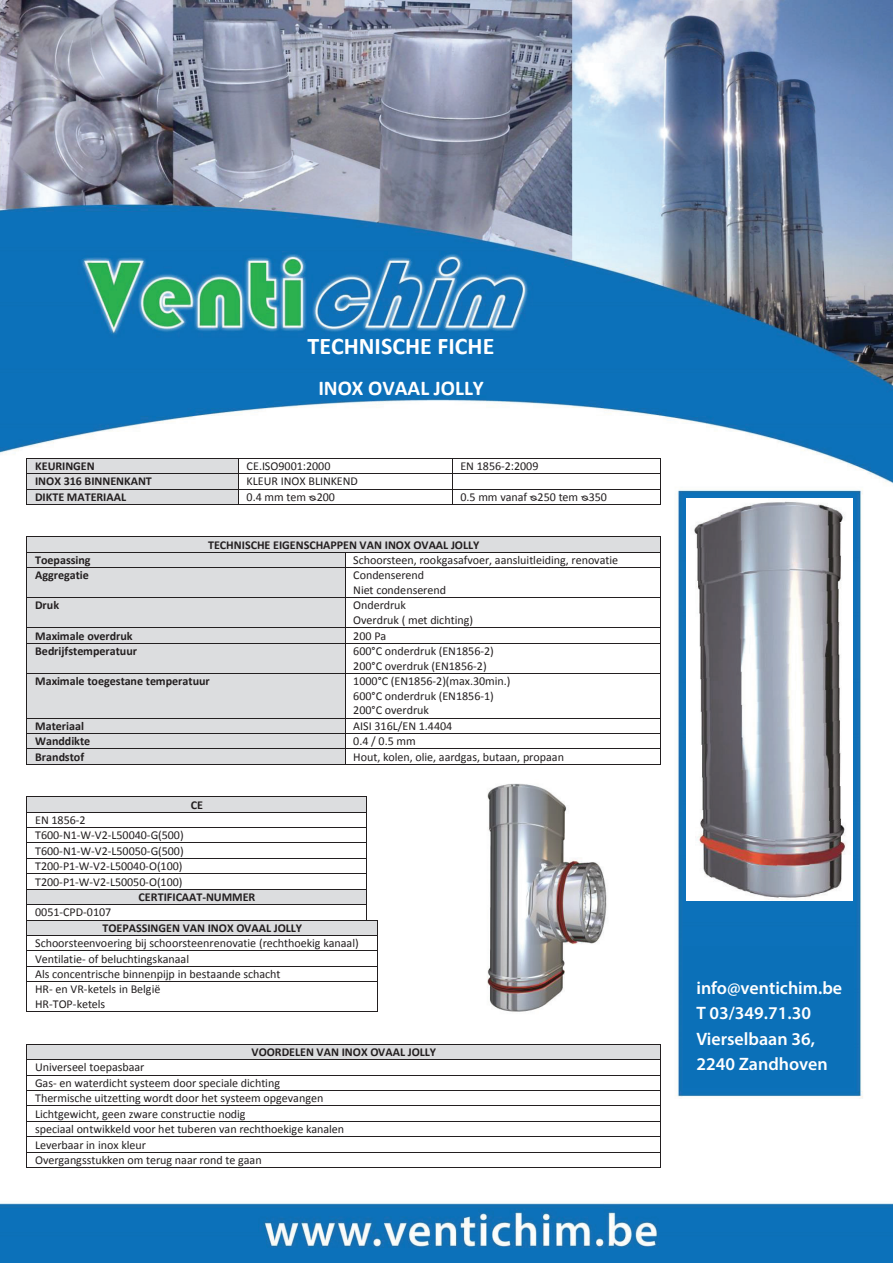
<style>
.page{position:relative;width:893px;height:1263px;background:#fff}
.page>*{position:absolute;margin:0;border:0;box-sizing:border-box;transform-origin:0 0}
.t1{font:700 24px "Calibri";color:#fff}
.t2{font:700 21px "Calibri";color:#fff}
.t3{font:600 18px/25.5px "Myriad Pro";color:#fff}
.t4{font:12px/15.5px "Calibri";letter-spacing:-.005em;color:#231f20}
.t5{font:700 12px "Calibri";color:#231f20}
</style>
<div class="page">
<img style="left:0;top:0;width:893px;height:1263px">
<div style="left:16px;top:452px;width:656px;height:735px;background:#fff"></div>
<div style="left:27px;top:459px;width:211px;height:14px;background:#dcdddf"></div>
<hr style="left:27px;top:458px;width:211px;height:1px;background:#231f20">
<hr style="left:239px;top:458px;width:213px;height:1px;background:#231f20">
<hr style="left:452px;top:458px;width:208px;height:1px;background:#231f20">
<div style="left:27px;top:474px;width:211px;height:15px;background:#dcdddf"></div>
<hr style="left:27px;top:473px;width:211px;height:1px;background:#231f20">
<hr style="left:239px;top:473px;width:213px;height:1px;background:#231f20">
<hr style="left:452px;top:473px;width:208px;height:1px;background:#231f20">
<div style="left:27px;top:489px;width:211px;height:15px;background:#dcdddf"></div>
<hr style="left:27px;top:489px;width:211px;height:1px;background:#231f20">
<hr style="left:239px;top:489px;width:213px;height:1px;background:#231f20">
<hr style="left:452px;top:489px;width:208px;height:1px;background:#231f20">
<svg style="left:26px;top:458px;width:1px;height:47px"></svg>
<hr style="left:27px;top:504px;width:211px;height:1px;background:#231f20">
<svg style="left:238px;top:458px;width:1px;height:47px"></svg>
<hr style="left:239px;top:504px;width:213px;height:1px;background:#231f20">
<svg style="left:452px;top:459px;width:1px;height:45px"></svg>
<hr style="left:452px;top:504px;width:208px;height:1px;background:#231f20">
<svg style="left:660px;top:458px;width:1px;height:47px"></svg>
<div style="left:27px;top:537px;width:633px;height:15px;background:#dcdddf"></div>
<hr style="left:27px;top:536px;width:633px;height:1px;background:#231f20">
<div style="left:27px;top:553px;width:318px;height:14px;background:#dcdddf"></div>
<hr style="left:27px;top:552px;width:318px;height:1px;background:#231f20">
<hr style="left:345px;top:552px;width:315px;height:1px;background:#231f20">
<div style="left:27px;top:568px;width:318px;height:29px;background:#dcdddf"></div>
<hr style="left:27px;top:567px;width:318px;height:1px;background:#231f20">
<hr style="left:345px;top:567px;width:315px;height:1px;background:#231f20">
<div style="left:27px;top:598px;width:318px;height:29px;background:#dcdddf"></div>
<hr style="left:27px;top:597px;width:318px;height:1px;background:#231f20">
<hr style="left:345px;top:597px;width:315px;height:1px;background:#231f20">
<div style="left:27px;top:628px;width:318px;height:15px;background:#dcdddf"></div>
<hr style="left:27px;top:627px;width:318px;height:1px;background:#231f20">
<hr style="left:345px;top:627px;width:315px;height:1px;background:#231f20">
<div style="left:27px;top:644px;width:318px;height:29px;background:#dcdddf"></div>
<hr style="left:27px;top:643px;width:318px;height:1px;background:#231f20">
<hr style="left:345px;top:643px;width:315px;height:1px;background:#231f20">
<div style="left:27px;top:674px;width:318px;height:44px;background:#dcdddf"></div>
<svg style="left:26px;top:536px;width:1px;height:138px"></svg>
<hr style="left:27px;top:673px;width:318px;height:1px;background:#231f20">
<svg style="left:345px;top:553px;width:1px;height:120px"></svg>
<hr style="left:345px;top:673px;width:315px;height:1px;background:#231f20">
<svg style="left:660px;top:536px;width:1px;height:138px"></svg>
<hr style="left:26px;top:674px;width:1px;height:44px;background:#231f20">
<hr style="left:345px;top:674px;width:1px;height:44px;background:#231f20">
<hr style="left:660px;top:674px;width:1px;height:44px;background:#231f20">
<div style="left:27px;top:718px;width:318px;height:15px;background:#dcdddf"></div>
<hr style="left:27px;top:718px;width:318px;height:1px;background:#231f20">
<hr style="left:345px;top:718px;width:315px;height:1px;background:#231f20">
<div style="left:27px;top:734px;width:318px;height:14px;background:#dcdddf"></div>
<hr style="left:27px;top:733px;width:318px;height:1px;background:#231f20">
<hr style="left:345px;top:733px;width:315px;height:1px;background:#231f20">
<div style="left:27px;top:749px;width:318px;height:15px;background:#dcdddf"></div>
<hr style="left:27px;top:748px;width:318px;height:1px;background:#231f20">
<hr style="left:345px;top:748px;width:315px;height:1px;background:#231f20">
<svg style="left:26px;top:718px;width:1px;height:47px"></svg>
<hr style="left:27px;top:764px;width:318px;height:1px;background:#231f20">
<svg style="left:345px;top:719px;width:1px;height:45px"></svg>
<hr style="left:345px;top:764px;width:315px;height:1px;background:#231f20">
<svg style="left:660px;top:718px;width:1px;height:47px"></svg>
<div style="left:27px;top:797px;width:339px;height:15px;background:#dcdddf"></div>
<hr style="left:27px;top:796px;width:339px;height:1px;background:#231f20">
<hr style="left:27px;top:812px;width:339px;height:1px;background:#231f20">
<hr style="left:27px;top:827px;width:339px;height:1px;background:#231f20">
<hr style="left:27px;top:842px;width:339px;height:1px;background:#231f20">
<hr style="left:27px;top:858px;width:339px;height:1px;background:#231f20">
<hr style="left:27px;top:873px;width:339px;height:1px;background:#231f20">
<div style="left:27px;top:889px;width:339px;height:15px;background:#dcdddf"></div>
<hr style="left:27px;top:889px;width:339px;height:1px;background:#231f20">
<hr style="left:27px;top:904px;width:339px;height:1px;background:#231f20">
<div style="left:27px;top:920px;width:350px;height:15px;background:#dcdddf"></div>
<hr style="left:27px;top:920px;width:339px;height:1px;background:#231f20">
<hr style="left:27px;top:935px;width:350px;height:1px;background:#231f20">
<hr style="left:27px;top:950px;width:350px;height:1px;background:#231f20">
<hr style="left:27px;top:966px;width:350px;height:1px;background:#231f20">
<hr style="left:27px;top:981px;width:350px;height:1px;background:#231f20">
<svg style="left:26px;top:796px;width:1px;height:216px"></svg>
<hr style="left:27px;top:1011px;width:350px;height:1px;background:#231f20">
<svg style="left:366px;top:796px;width:12px;height:216px"></svg>
<div style="left:27px;top:1045px;width:633px;height:14px;background:#dcdddf"></div>
<hr style="left:27px;top:1044px;width:633px;height:1px;background:#231f20">
<hr style="left:27px;top:1059px;width:633px;height:1px;background:#231f20">
<hr style="left:27px;top:1075px;width:633px;height:1px;background:#231f20">
<hr style="left:27px;top:1090px;width:633px;height:1px;background:#231f20">
<hr style="left:27px;top:1105px;width:633px;height:1px;background:#231f20">
<hr style="left:27px;top:1121px;width:633px;height:1px;background:#231f20">
<hr style="left:27px;top:1136px;width:633px;height:1px;background:#231f20">
<hr style="left:27px;top:1152px;width:633px;height:1px;background:#231f20">
<svg style="left:26px;top:1044px;width:1px;height:124px"></svg>
<hr style="left:27px;top:1167px;width:633px;height:1px;background:#231f20">
<svg style="left:660px;top:1044px;width:1px;height:124px"></svg>
<img style="left:686px;top:498px;width:167px;height:402px">
<img style="left:487px;top:783px;width:120px;height:229px">
<div style="left:683px;top:946px;width:170px;height:142px;background:#0b70b8"></div>
<h1 class="t1" style="left:308px;top:329px;width:188px">TECHNISCHE FICHE</h1>
<h2 class="t2" style="left:318px;top:373px;width:167px">INOX OVAAL JOLLY</h2>
<p class="t5" style="left:35px;top:457px;width:61px">KEURINGEN</p>
<p class="t4" style="left:247px;top:458px;width:85px">CE.ISO9001:2000</p>
<p class="t4" style="left:460px;top:458px;width:80px">EN 1856-2:2009</p>
<p class="t5" style="left:35px;top:473px;width:118px">INOX 316 BINNENKANT</p>
<p class="t4" style="left:247px;top:473px;width:113px">KLEUR INOX BLINKEND</p>
<p class="t5" style="left:35px;top:488px;width:93px">DIKTE MATERIAAL</p>
<p class="t4" style="left:247px;top:489px;width:90px">0.4 mm tem ᴓ200</p>
<p class="t4" style="left:460px;top:489px;width:148px">0.5 mm vanaf ᴓ250 tem ᴓ350</p>
<p class="t5" style="left:208px;top:536px;width:273px">TECHNISCHE EIGENSCHAPPEN VAN INOX OVAAL JOLLY</p>
<p class="t5" style="left:35px;top:552px;width:57px">Toepassing</p>
<p class="t4" style="left:353px;top:552px;width:266px">Schoorsteen, rookgasafvoer, aansluitleiding, renovatie</p>
<p class="t5" style="left:35px;top:567px;width:55px">Aggregatie</p>
<p class="t4" style="left:353px;top:568px;width:94px;line-height:14.7px">Condenserend<br>Niet condenserend</p>
<p class="t5" style="left:35px;top:597px;width:26px">Druk</p>
<p class="t4" style="left:353px;top:598px;width:121px;line-height:14.7px">Onderdruk<br>Overdruk ( met dichting)</p>
<p class="t5" style="left:35px;top:627px;width:99px">Maximale overdruk</p>
<p class="t4" style="left:353px;top:627px;width:35px">200 Pa</p>
<p class="t5" style="left:35px;top:642px;width:104px">Bedrijfstemperatuur</p>
<p class="t4" style="left:353px;top:643px;width:142px;line-height:14.5px">600°C onderdruk (EN1856-2)<br>200°C overdruk (EN1856-2)</p>
<p class="t5" style="left:35px;top:673px;width:176px">Maximale toegestane temperatuur</p>
<p class="t4" style="left:353px;top:673px;width:159px;line-height:14.7px">1000°C (EN1856-2)(max.30min.)<br>600°C onderdruk (EN1856-1)<br>200°C overdruk</p>
<p class="t5" style="left:35px;top:717px;width:50px">Materiaal</p>
<p class="t4" style="left:353px;top:718px;width:100px">AISI 316L/EN 1.4404</p>
<p class="t5" style="left:35px;top:733px;width:57px">Wanddikte</p>
<p class="t4" style="left:353px;top:733px;width:64px">0.4 / 0.5 mm</p>
<p class="t5" style="left:35px;top:748px;width:51px">Brandstof</p>
<p class="t4" style="left:353px;top:748px;width:212px">Hout, kolen, olie, aardgas, butaan, propaan</p>
<p class="t5" style="left:191px;top:796px;width:14px">CE</p>
<p class="t4" style="left:35px;top:812px;width:150px">EN 1856-2<br>T600-N1-W-V2-L50040-G(500)<br>T600-N1-W-V2-L50050-G(500)<br>T200-P1-W-V2-L50040-O(100)<br>T200-P1-W-V2-L50050-O(100)</p>
<p class="t5" style="left:139px;top:888px;width:118px">CERTIFICAAT-NUMMER</p>
<p class="t4" style="left:35px;top:904px;width:78px">0051-CPD-0107</p>
<p class="t5" style="left:102px;top:919px;width:201px">TOEPASSINGEN VAN INOX OVAAL JOLLY</p>
<p class="t4" style="left:35px;top:935px;width:325px">Schoorsteenvoering bij schoorsteenrenovatie (rechthoekig kanaal)<br>Ventilatie- of beluchtingskanaal<br>Als concentrische binnenpijp in bestaande schacht<br>HR- en VR-ketels in België<br>HR-TOP-ketels</p>
<p class="t5" style="left:251px;top:1043px;width:186px">VOORDELEN VAN INOX OVAAL JOLLY</p>
<p class="t4" style="left:35px;top:1059px;width:311px">Universeel toepasbaar<br>Gas- en waterdicht systeem door speciale dichting<br>Thermische uitzetting wordt door het systeem opgevangen Lichtgewicht, geen zware constructie nodig<br>speciaal ontwikkeld voor het tuberen van rechthoekige kanalen Leverbaar in inox kleur<br>Overgangsstukken om terug naar rond te gaan</p>
<h3 class="t3" style="left:696px;top:974px;width:147px">info@ventichim.be<br>T 03/349.71.30<br>Vierselbaan 36,<br>2240 Zandhoven</h3>
</div>
